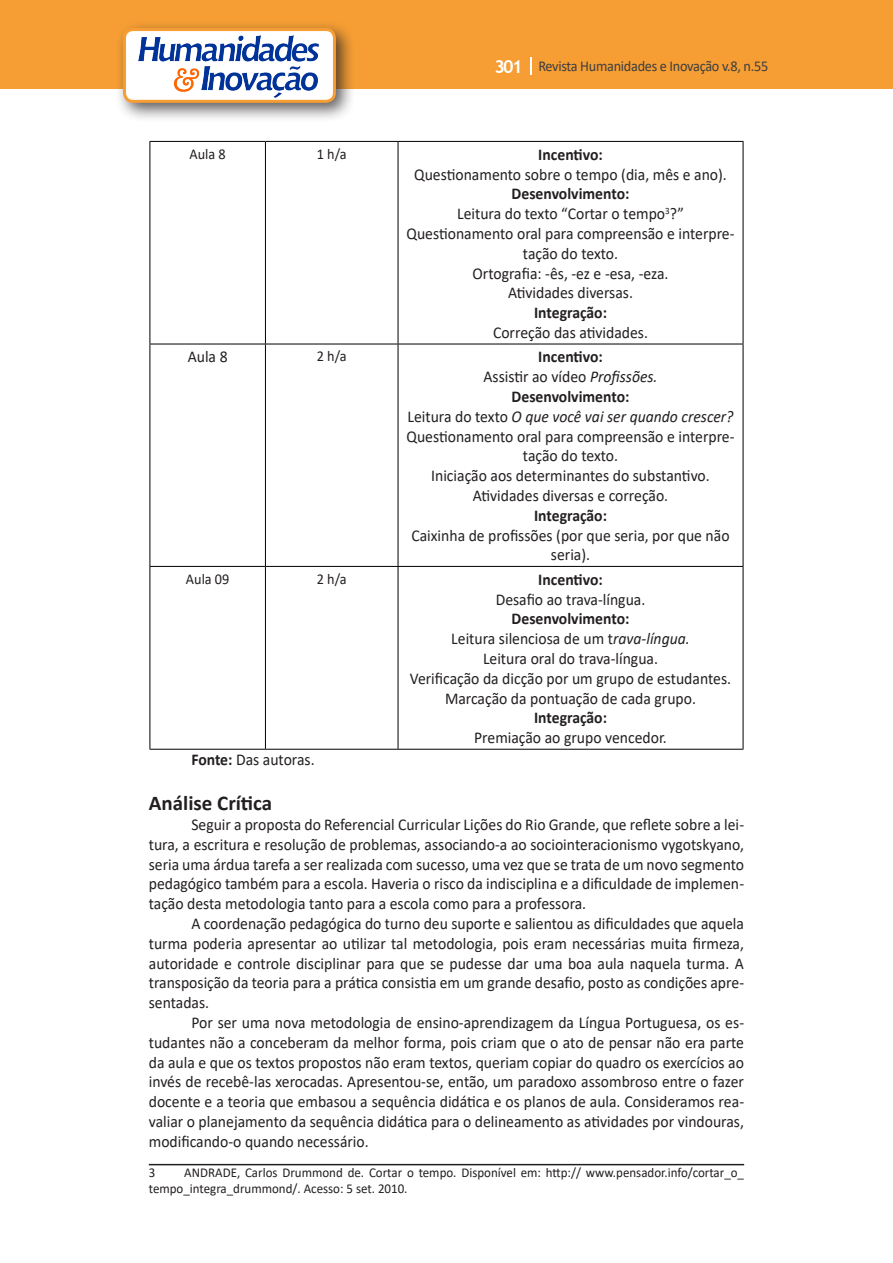
<style>
.page{position:relative;width:893px;height:1263px;background:#fff}
.page>*{position:absolute;margin:0;border:0;box-sizing:border-box;transform-origin:0 0}
.Titulo_2{font:700 21px "Calibri";color:#231f20}
.Texto{font:16.5px/19.8px "Calibri";color:#231f20;text-align:center;scale:.95 1}
.Texto-2{font:700 16.5px "Calibri";color:#231f20;scale:.95 1}
.Texto-3{font:italic 16.5px "Calibri";color:#231f20;scale:.95 1}
.t1{font:15px "Calibri";letter-spacing:-.02em;color:#3e3e3f;scale:.95 1}
.Texto-4{font:15px "Calibri";color:#231f20;scale:.95 1}
.Rodapé{font:13.5px/16.2px "Calibri";color:#231f20;scale:.96 1}
.s1{font-family:"Trebuchet MS";font-weight:700;font-size:18px;color:#fff}
.s2{font-style:italic}
.s3{font-style:normal}
.s4{font-weight:700}
</style>
<div class="page">
<div style="left:0;top:0;width:893px;height:88px;background:#f69e34"></div>
<svg style="left:530px;top:57px;width:2px;height:18px"></svg>
<div style="left:115px;top:20px;width:241px;height:103px;background:#231f20;opacity:.75"></div>
<div style="left:125px;top:30px;width:209px;height:71px;background:#fff;border-radius:9px"></div>
<img style="left:138px;top:35px;width:181px;height:62px">
<div style="left:123px;top:28px;width:213px;height:75px;border:3px solid #f69e34;border-radius:9px"></div>
<hr style="left:150px;top:141px;width:115px;height:1px;background:#000">
<hr style="left:150px;top:142px;width:1px;height:202px;background:#000">
<hr style="left:265px;top:141px;width:133px;height:1px;background:#000">
<hr style="left:265px;top:142px;width:1px;height:202px;background:#000">
<hr style="left:398px;top:141px;width:345px;height:1px;background:#000">
<hr style="left:398px;top:142px;width:1px;height:202px;background:#000">
<hr style="left:743px;top:142px;width:1px;height:202px;background:#000">
<hr style="left:150px;top:344px;width:115px;height:1px;background:#000">
<hr style="left:150px;top:344px;width:1px;height:222px;background:#000">
<hr style="left:265px;top:344px;width:133px;height:1px;background:#000">
<hr style="left:265px;top:344px;width:1px;height:222px;background:#000">
<hr style="left:398px;top:344px;width:345px;height:1px;background:#000">
<hr style="left:398px;top:344px;width:1px;height:222px;background:#000">
<hr style="left:743px;top:344px;width:1px;height:222px;background:#000">
<hr style="left:150px;top:566px;width:115px;height:1px;background:#000">
<hr style="left:150px;top:567px;width:1px;height:182px;background:#000">
<hr style="left:265px;top:566px;width:133px;height:1px;background:#000">
<hr style="left:265px;top:567px;width:1px;height:182px;background:#000">
<hr style="left:398px;top:566px;width:345px;height:1px;background:#000">
<hr style="left:398px;top:567px;width:1px;height:182px;background:#000">
<hr style="left:743px;top:567px;width:1px;height:182px;background:#000">
<hr style="left:150px;top:749px;width:115px;height:1px;background:#000">
<hr style="left:265px;top:749px;width:133px;height:1px;background:#000">
<hr style="left:398px;top:749px;width:345px;height:1px;background:#000">
<hr style="left:149px;top:1164px;width:595px;height:1px;background:#231f20">
<p class="t1" style="left:495px;top:56px;width:290px"><span class="s1">301</span> Revista Humanidades e Inovação v.8, n.55</p>
<p class="Texto-4" style="left:190px;top:143px;width:40px">Aula 8</p>
<p class="Texto-4" style="left:317px;top:143px;width:33px">1 h/a</p>
<p class="Texto-2" style="left:538px;top:143px;width:69px">Incentivo:</p>
<p class="Texto" style="left:414px;top:164px;width:331px">Questionamento sobre o tempo (dia, mês e ano).</p>
<p class="Texto-2" style="left:512px;top:182px;width:126px">Desenvolvimento:</p>
<p class="Texto" style="left:457px;top:203px;width:240px">Leitura do texto “Cortar o tempo<sup>3</sup>?”</p>
<p class="Texto" style="left:406px;top:223px;width:347px">Questionamento oral para compreensão e interpre&shy;tação do texto.</p>
<p class="Texto" style="left:473px;top:263px;width:208px">Ortografia: -ês, -ez e -esa, -eza.</p>
<p class="Texto" style="left:508px;top:283px;width:133px">Atividades diversas.</p>
<p class="Texto-2" style="left:534px;top:301px;width:78px">Integração:</p>
<p class="Texto" style="left:493px;top:322px;width:165px">Correção das atividades.</p>
<p class="Texto" style="left:188px;top:347px;width:43px">Aula 8</p>
<p class="Texto-4" style="left:317px;top:346px;width:33px">2 h/a</p>
<p class="Texto-2" style="left:538px;top:345px;width:69px">Incentivo:</p>
<p class="Texto" style="left:483px;top:366px;width:185px">Assistir ao vídeo <span class="s2">Profissões.</span></p>
<p class="Texto-2" style="left:512px;top:385px;width:126px">Desenvolvimento:</p>
<p class="Texto-3" style="left:407px;top:405px;width:345px"><span class="s3">Leitura do texto</span> O que você vai ser quando crescer?</p>
<p class="Texto" style="left:406px;top:426px;width:347px">Questionamento oral para compreensão e interpre&shy;tação do texto.</p>
<p class="Texto" style="left:431px;top:465px;width:295px">Iniciação aos determinantes do substantivo.</p>
<p class="Texto" style="left:473px;top:485px;width:207px">Atividades diversas e correção.</p>
<p class="Texto-2" style="left:534px;top:504px;width:78px">Integração:</p>
<p class="Texto" style="left:411px;top:525px;width:336px">Caixinha de profissões (por que seria, por que não seria).</p>
<p class="Texto-4" style="left:186px;top:568px;width:47px">Aula 09</p>
<p class="Texto-4" style="left:317px;top:568px;width:33px">2 h/a</p>
<p class="Texto-2" style="left:538px;top:568px;width:69px">Incentivo:</p>
<p class="Texto" style="left:496px;top:589px;width:159px">Desafio ao trava-língua.</p>
<p class="Texto-2" style="left:512px;top:607px;width:126px">Desenvolvimento:</p>
<p class="Texto" style="left:451px;top:628px;width:253px">Leitura silenciosa de um t<span class="s2">rava-língua.</span></p>
<p class="Texto" style="left:483px;top:648px;width:186px">Leitura oral do trava-língua.</p>
<p class="Texto" style="left:410px;top:668px;width:340px">Verificação da dicção por um grupo de estudantes.</p>
<p class="Texto" style="left:445px;top:688px;width:266px">Marcação da pontuação de cada grupo.</p>
<p class="Texto-2" style="left:534px;top:706px;width:78px">Integração:</p>
<p class="Texto" style="left:474px;top:727px;width:204px">Premiação ao grupo vencedor.</p>
<p class="Texto" style="left:191px;top:749px;width:131px"><span class="s4">Fonte:</span> Das autoras.</p>
<p class="Titulo_2" style="left:149px;top:788px;width:125px">Análise Crítica</p>
<p class="Texto" style="left:149px;top:814px;width:628px;text-align:justify;text-indent:43px">Seguir a proposta do Referencial Curricular Lições do Rio Grande, que reflete sobre a lei&shy;tura, a escritura e resolução de problemas, associando-a ao sociointeracionismo vygotskyano, seria uma árdua tarefa a ser realizada com sucesso, uma vez que se trata de um novo segmento pedagógico também para a escola. Haveria o risco da indisciplina e a dificuldade de implemen&shy;tação desta metodologia tanto para a escola como para a professora.</p>
<p class="Texto" style="left:149px;top:913px;width:628px;text-align:justify;text-indent:43px">A coordenação pedagógica do turno deu suporte e salientou as dificuldades que aquela turma poderia apresentar ao utilizar tal metodologia, pois eram necessárias muita firmeza, autoridade e controle disciplinar para que se pudesse dar uma boa aula naquela turma. A transposição da teoria para a prática consistia em um grande desafio, posto as condições apre&shy;sentadas.</p>
<p class="Texto" style="left:149px;top:1012px;width:628px;text-align:justify;text-indent:43px">Por ser uma nova metodologia de ensino-aprendizagem da Língua Portuguesa, os es&shy;tudantes não a conceberam da melhor forma, pois criam que o ato de pensar não era parte da aula e que os textos propostos não eram textos, queriam copiar do quadro os exercícios ao invés de recebê-las xerocadas. Apresentou-se, então, um paradoxo assombroso entre o fazer docente e a teoria que embasou a sequência didática e os planos de aula. Consideramos rea&shy;valiar o planejamento da sequência didática para o delineamento as atividades por vindouras, modificando-o quando necessário.</p>
<p class="Rodapé" style="left:149px;top:1164px;width:8px">3</p>
<p class="Rodapé" style="left:149px;top:1164px;width:621px;text-indent:35px">ANDRADE, Carlos Drummond de. Cortar o tempo. Disponível em: http:// www.pensador.info/cortar_o_ tempo_integra_drummond/. Acesso: 5 set. 2010.</p>
</div>
